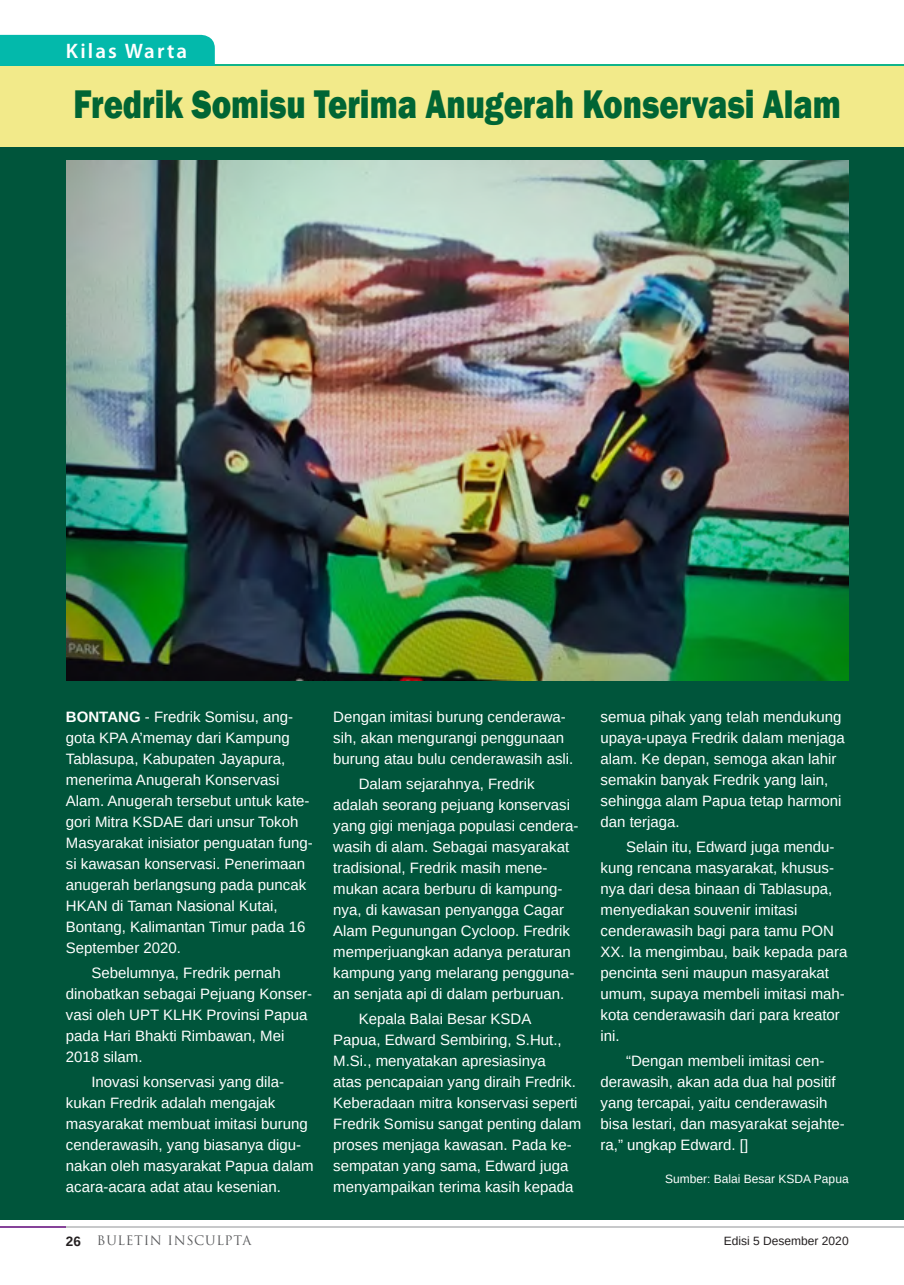
<style>
.page{position:relative;width:904px;height:1285px;background:#fff}
.page>*{position:absolute;margin:0;border:0;box-sizing:border-box;transform-origin:0 0}
.jdl{font:800 41.1px "Franklin Gothic";color:#006534;scale:.8 1}
.Rubik{font:600 21px "Myriad Pro";letter-spacing:.1em;color:#fff}
.ISI{font:15px/21px "Arimo";color:#fff}
.t1{font:12.75px "Trajan Pro";letter-spacing:.05em;color:#57585a}
.ISI-2{font:12px "Arimo";color:#fff}
.t2{font:12px "Arimo";color:#231f20}
.s1{font-weight:700}
.s2{font-family:"Arimo";font-weight:700;font-size:13.5px;color:#231f20}
</style>
<div class="page">
<hr style="left:53px;top:1226px;width:851px;height:1px;background:#c7c8ca">
<hr style="left:0;top:1226px;width:66px;height:1px;background:#864399">
<hr style="left:0;top:64px;width:904px;height:2px;background:#10b48a">
<div style="left:0;top:66px;width:904px;height:1152px;background:#00553b"></div>
<div style="left:0;top:66px;width:904px;height:81px;background:#f2ea8a"></div>
<img style="left:67px;top:160px;width:781px;height:520px">
<div style="left:0;top:35px;width:215px;height:31px;background:#03b9ab"></div>
<p class="Rubik" style="left:66px;top:38px;width:123px">Kilas Warta</p>
<p class="jdl" style="left:73px;top:78px;width:960px">Fredrik Somisu Terima Anugerah Konservasi Alam</p>
<p class="ISI" style="left:66px;top:705px;width:248px"><span class="s1">BONTANG</span> - Fredrik Somisu, ang&shy;gota KPA A’memay dari Kampung<br>Tablasupa, Kabupaten Jayapura, menerima Anugerah Konservasi<br>Alam. Anugerah tersebut untuk kate&shy;gori Mitra KSDAE dari unsur Tokoh<br>Masyarakat inisiator penguatan fung&shy;si kawasan konservasi. Penerimaan anugerah berlangsung pada puncak<br>HKAN di Taman Nasional Kutai,<br>Bontang, Kalimantan Timur pada 16<br>September 2020.</p>
<p class="ISI" style="left:66px;top:962px;width:248px;text-indent:26px">Sebelumnya, Fredrik pernah dinobatkan sebagai Pejuang Konser&shy;vasi oleh UPT KLHK Provinsi Papua pada Hari Bhakti Rimbawan, Mei<br>2018 silam.</p>
<p class="ISI" style="left:66px;top:1071px;width:249px;text-indent:26px">Inovasi konservasi yang dila&shy;kukan Fredrik adalah mengajak masyarakat membuat imitasi burung cenderawasih, yang biasanya digu&shy;nakan oleh masyarakat Papua dalam acara-acara adat atau kesenian.</p>
<p class="ISI" style="left:333px;top:705px;width:242px">Dengan imitasi burung cenderawa&shy;sih, akan mengurangi penggunaan burung atau bulu cenderawasih asli.</p>
<p class="ISI" style="left:333px;top:773px;width:247px;text-indent:26px">Dalam sejarahnya, Fredrik adalah seorang pejuang konservasi yang gigi menjaga populasi cendera&shy;wasih di alam. Sebagai masyarakat tradisional, Fredrik masih mene&shy;mukan acara berburu di kampung&shy;nya, di kawasan penyangga Cagar Alam Pegunungan Cycloop. Fredrik memperjuangkan adanya peraturan kampung yang melarang pengguna&shy;an senjata api di dalam perburuan.</p>
<p class="ISI" style="left:333px;top:1008px;width:250px;text-indent:26px">Kepala Balai Besar KSDA Papua, Edward Sembiring, S.Hut., M.Si., menyatakan apresiasinya<br>atas pencapaian yang diraih Fredrik.<br>Keberadaan mitra konservasi seperti Fredrik Somisu sangat penting dalam proses menjaga kawasan. Pada ke&shy;sempatan yang sama, Edward juga menyampaikan terima kasih kepada</p>
<p class="ISI" style="left:600px;top:705px;width:246px">semua pihak yang telah mendukung upaya-upaya Fredrik dalam menjaga alam. Ke depan, semoga akan lahir semakin banyak Fredrik yang lain, sehingga alam Papua tetap harmoni dan terjaga.</p>
<p class="ISI" style="left:600px;top:836px;width:248px;text-indent:26px">Selain itu, Edward juga mendu&shy;kung rencana masyarakat, khusus&shy;nya dari desa binaan di Tablasupa, menyediakan souvenir imitasi cenderawasih bagi para tamu PON<br>XX. Ia mengimbau, baik kepada para pencinta seni maupun masyarakat umum, supaya membeli imitasi mah&shy;kota cenderawasih dari para kreator ini.</p>
<p class="ISI" style="left:600px;top:1050px;width:246px;text-indent:26px">“Dengan membeli imitasi cen&shy;derawasih, akan ada dua hal positif yang tercapai, yaitu cenderawasih bisa lestari, dan masyarakat sejahte&shy;ra,” ungkap Edward. []</p>
<p class="ISI-2" style="left:665px;top:1170px;width:185px">Sumber: Balai Besar KSDA Papua</p>
<p class="t1" style="left:66px;top:1232px;width:187px"><span class="s2">26</span> BULETIN INSCULPTA</p>
<p class="t2" style="left:724px;top:1232px;width:126px">Edisi 5 Desember 2020</p>
</div>
